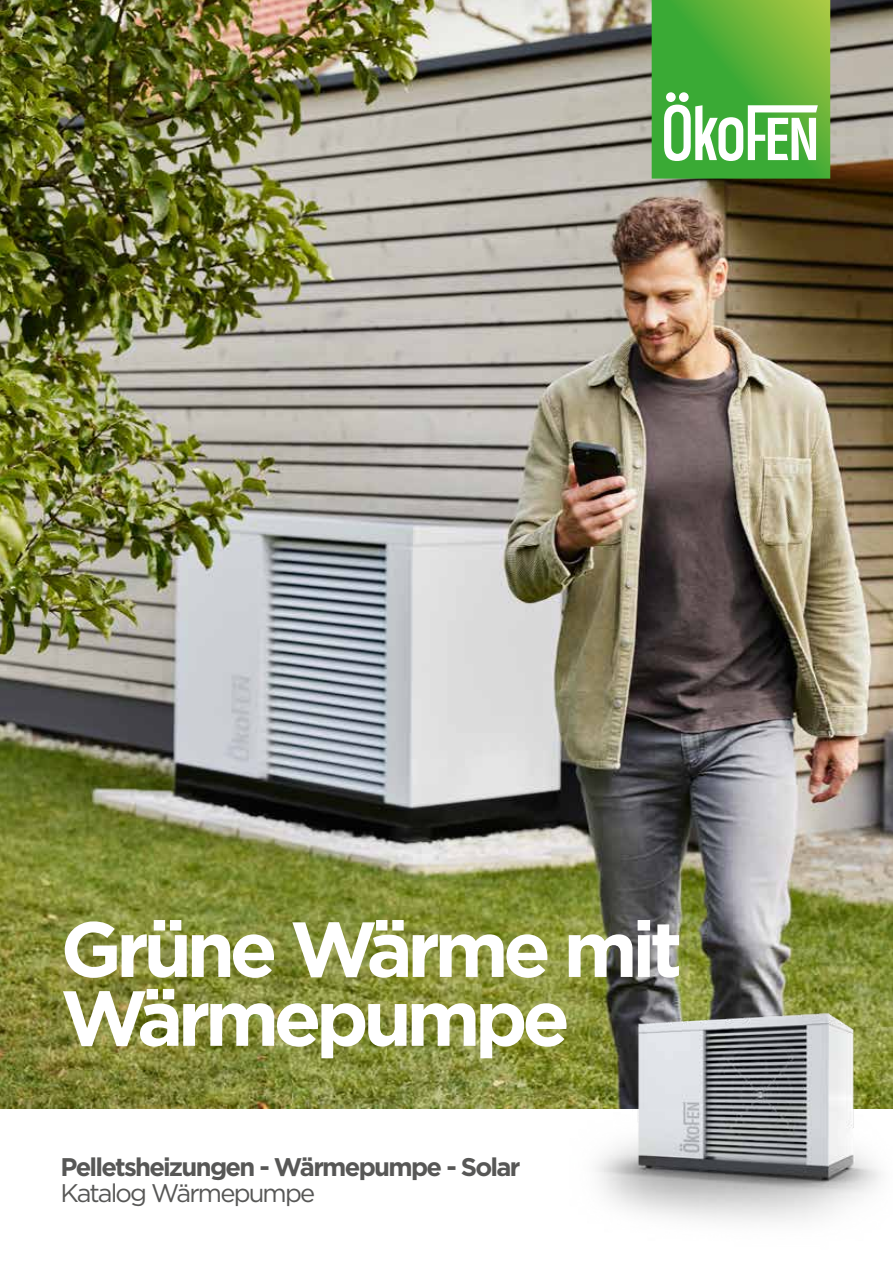
<style>
.page{position:relative;width:893px;height:1263px;background:#fff}
.page>*{position:absolute;margin:0;border:0;box-sizing:border-box;transform-origin:0 0}
.t1{font:700 78px/68.8px "Gotham";letter-spacing:-.07em;color:#fff}
.t2{font:700 25.5px "Gotham";letter-spacing:-.07em;color:#575756}
.t3{font:25.5px "Gotham";letter-spacing:-.075em;color:#575756}
</style>
<div class="page">
<img style="left:0;top:0;width:893px;height:1108px">
<img style="left:553px;top:914px;width:340px;height:308px">
<svg style="left:652px;top:0;width:178px;height:179px;background:#6cbb54"></svg>
<h1 class="t1" style="left:61px;top:914px;width:623px">Grüne Wärme mit<br>Wärmepumpe</h1>
<p class="t2" style="left:61px;top:1150px;width:461px">Pelletsheizungen - Wärmepumpe - Solar</p>
<p class="t3" style="left:61px;top:1176px;width:256px">Katalog Wärmepumpe</p>
</div>
